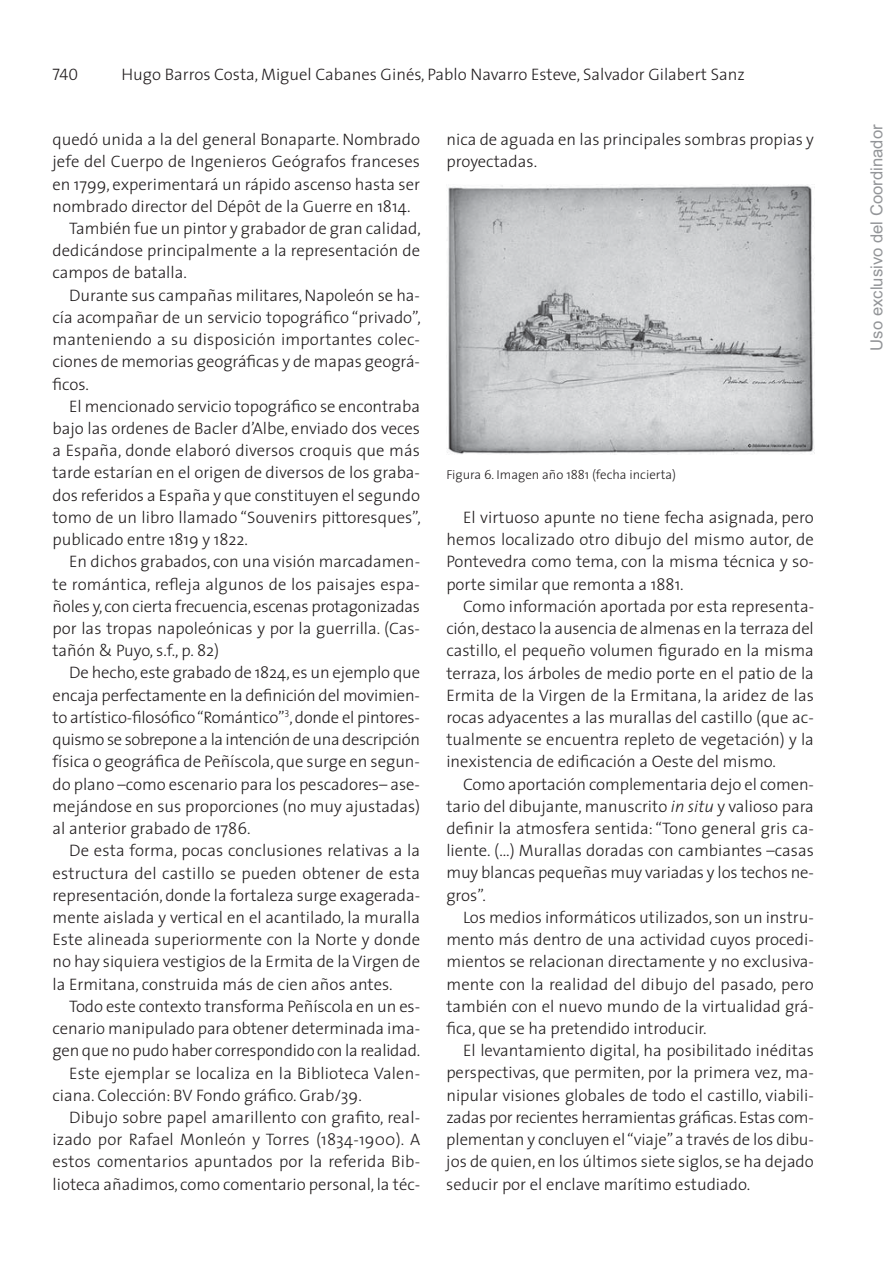
<style>
.page{position:relative;width:893px;height:1263px;background:#fff}
.page>*{position:absolute;margin:0;border:0;box-sizing:border-box;transform-origin:0 0}
.t1{font:300 16.65px/22.2px "The Sans";color:#231f20;text-align:justify}
.t2{font:300 16.65px "The Sans";letter-spacing:-.025em;color:#231f20}
.t3{font:16.65px "Arial";color:#939598}
.t4{font:16.65px "The Sans Light Caps";color:#231f20}
.t5{font:300 12.9px "The Sans";color:#231f20}
.s1{font-style:italic}
</style>
<div class="page">
<img style="left:447px;top:184px;width:367px;height:270px">
<p class="t4" style="left:52px;top:61px;width:27px">740</p>
<p class="t1" style="left:121px;top:65px;width:625px">Hugo Barros Costa, Miguel Cabanes Ginés, Pablo Navarro Esteve, Salvador Gilabert Sanz</p>
<p class="t1" style="left:53px;top:130px;width:369px">quedó unida a la del general Bonaparte. Nombrado</p>
<p class="t1" style="left:53px;top:152px;width:369px">jefe del Cuerpo de Ingenieros Geógrafos franceses</p>
<p class="t1" style="left:53px;top:175px;width:369px">en 1799, experimentará un rápido ascenso hasta ser</p>
<p class="t1" style="left:53px;top:197px;width:360px">nombrado director del Dépôt de la Guerre en 1814.</p>
<p class="t1" style="left:69px;top:219px;width:353px">También fue un pintor y grabador de gran calidad,</p>
<p class="t1" style="left:53px;top:241px;width:369px">dedicándose principalmente a la representación de</p>
<p class="t1" style="left:53px;top:263px;width:136px">campos de batalla.</p>
<p class="t1" style="left:69px;top:286px;width:352px">Durante sus campañas militares, Napoleón se ha -</p>
<p class="t1" style="left:53px;top:308px;width:370px">cía acompañar de un servicio topográfico “privado”,</p>
<p class="t1" style="left:53px;top:330px;width:369px">manteniendo a su disposición importantes colec-</p>
<p class="t1" style="left:53px;top:352px;width:369px">ciones de memorias geográficas y de mapas geográ-</p>
<p class="t1" style="left:53px;top:375px;width:38px">ficos.</p>
<p class="t1" style="left:69px;top:397px;width:352px">El mencionado servicio topográfico se encontraba</p>
<p class="t1" style="left:53px;top:419px;width:369px">bajo las ordenes de Bacler d’Albe, enviado dos veces</p>
<p class="t1" style="left:53px;top:441px;width:369px">a España, donde elaboró diversos croquis que más</p>
<p class="t1" style="left:53px;top:463px;width:369px">tarde estarían en el origen de diversos de los graba-</p>
<p class="t1" style="left:53px;top:486px;width:369px">dos referidos a España y que constituyen el segundo</p>
<p class="t1" style="left:53px;top:508px;width:370px">tomo de un libro llamado “Souvenirs pittoresques”,</p>
<p class="t1" style="left:53px;top:530px;width:197px">publicado entre 1819 y 1822.</p>
<p class="t1" style="left:69px;top:552px;width:353px">En dichos grabados, con una visión marcadamen -</p>
<p class="t1" style="left:53px;top:575px;width:369px">te romántica, refleja algunos de los paisajes espa -</p>
<p class="t1" style="left:53px;top:597px;width:369px">ñoles y, con cierta frecuencia, escenas protagonizadas</p>
<p class="t1" style="left:53px;top:619px;width:369px">por las tropas napoleónicas y por la guerrilla. (Cas-</p>
<p class="t1" style="left:53px;top:641px;width:168px">tañón &amp; Puyo, s.f., p. 82)</p>
<p class="t1" style="left:69px;top:663px;width:352px">De hecho, este grabado de 1824, es un ejemplo que</p>
<p class="t1" style="left:53px;top:686px;width:369px">encaja perfectamente en la definición del mo vi mien -</p>
<p class="t1" style="left:53px;top:708px;width:369px">to artístico-filosófico “Romántico”<sup>3</sup>, donde el pinto res -</p>
<p class="t2" style="left:52px;top:733px;width:369px">quismo se sobrepone a la intención de una descripción</p>
<p class="t1" style="left:52px;top:752px;width:369px">física o geográfica de Peñíscola, que surge en segun -</p>
<p class="t1" style="left:52px;top:775px;width:369px">do plano –como escenario para los pescadores– ase-</p>
<p class="t1" style="left:52px;top:797px;width:369px">mejándose en sus proporciones (no muy ajustadas)</p>
<p class="t1" style="left:52px;top:819px;width:199px">al anterior grabado de 1786.</p>
<p class="t1" style="left:69px;top:841px;width:352px">De esta forma, pocas conclusiones relativas a la</p>
<p class="t1" style="left:53px;top:864px;width:369px">estructura del castillo se pueden obtener de esta</p>
<p class="t1" style="left:53px;top:886px;width:369px">representación, donde la fortaleza surge exagerada-</p>
<p class="t1" style="left:53px;top:908px;width:369px">mente aislada y vertical en el acantilado, la muralla</p>
<p class="t1" style="left:53px;top:930px;width:369px">Este alineada superiormente con la Norte y donde</p>
<p class="t1" style="left:53px;top:952px;width:369px">no hay siquiera vestigios de la Ermita de la Virgen de</p>
<p class="t1" style="left:53px;top:975px;width:342px">la Ermitana, construida más de cien años antes.</p>
<p class="t1" style="left:69px;top:997px;width:352px">Todo este contexto transforma Peñíscola en un es-</p>
<p class="t1" style="left:53px;top:1019px;width:369px">cenario manipulado para obtener determinada ima -</p>
<p class="t1" style="left:53px;top:1041px;width:369px">gen que no pudo haber correspondido con la realidad.</p>
<p class="t1" style="left:69px;top:1064px;width:352px">Este ejemplar se localiza en la Biblioteca Valen-</p>
<p class="t1" style="left:53px;top:1086px;width:311px">ciana. Colección: BV Fondo gráfico. Grab/39.</p>
<p class="t1" style="left:69px;top:1108px;width:352px">Dibujo sobre papel amarillento con grafito, real-</p>
<p class="t1" style="left:53px;top:1130px;width:369px">izado por Rafael Monleón y Torres (1834-1900). A</p>
<p class="t1" style="left:53px;top:1152px;width:369px">estos comentarios apuntados por la referida Bib-</p>
<p class="t1" style="left:53px;top:1175px;width:369px">lioteca añadimos, como comentario personal, la téc-</p>
<p class="t1" style="left:446px;top:130px;width:369px">nica de aguada en las principales sombras propias y proyectadas.</p>
<p class="t5" style="left:446px;top:469px;width:231px">Figura 6. Imagen año 1881 (fecha incierta)</p>
<p class="t1" style="left:446px;top:508px;width:369px;text-indent:17px">El virtuoso apunte no tiene fecha asignada, pero he mos localizado otro dibujo del mismo autor, de Pontevedra como tema, con la misma técnica y so&shy;porte similar que remonta a 1881.</p>
<p class="t1" style="left:446px;top:597px;width:369px;text-indent:17px">Como información aportada por esta represen ta - ción, destaco la ausencia de almenas en la terraza del castillo, el pequeño volumen figurado en la misma terraza, los árboles de medio porte en el patio de la Ermita de la Virgen de la Ermitana, la aridez de las rocas adyacentes a las murallas del castillo (que ac&shy;tualmente se encuentra repleto de vegetación) y la inexistencia de edificación a Oeste del mismo.</p>
<p class="t1" style="left:446px;top:775px;width:369px;text-indent:17px">Como aportación complementaria dejo el comen&shy;tario del dibujante, manuscrito <span class="s1">in situ</span> y valioso para definir la atmosfera sentida: “Tono general gris ca - liente. (…) Murallas doradas con cambiantes –casas muy blancas pequeñas muy variadas y los techos ne&shy;gros”.</p>
<p class="t1" style="left:446px;top:908px;width:369px;text-indent:17px">Los medios informáticos utilizados, son un instru&shy;mento más dentro de una actividad cuyos procedi - mientos se relacionan directamente y no exclusiva&shy;mente con la realidad del dibujo del pasado, pero también con el nuevo mundo de la virtualidad grá&shy;fica, que se ha pretendido introducir.</p>
<p class="t1" style="left:446px;top:1041px;width:369px;text-indent:17px">El levantamiento digital, ha posibilitado inéditas perspectivas, que permiten, por la primera vez, ma&shy;nipular visiones globales de todo el castillo, viabili - zadas por recientes herramientas gráficas. Estas com&shy;plementan y concluyen el “viaje” a través de los dibu&shy;jos de quien, en los últimos siete siglos, se ha dejado seducir por el enclave marítimo estudiado.</p>
<p class="t3" style="left:867px;top:351px;width:228px;rotate:-90deg">Uso exclusivo del Coordinador</p>
</div>
